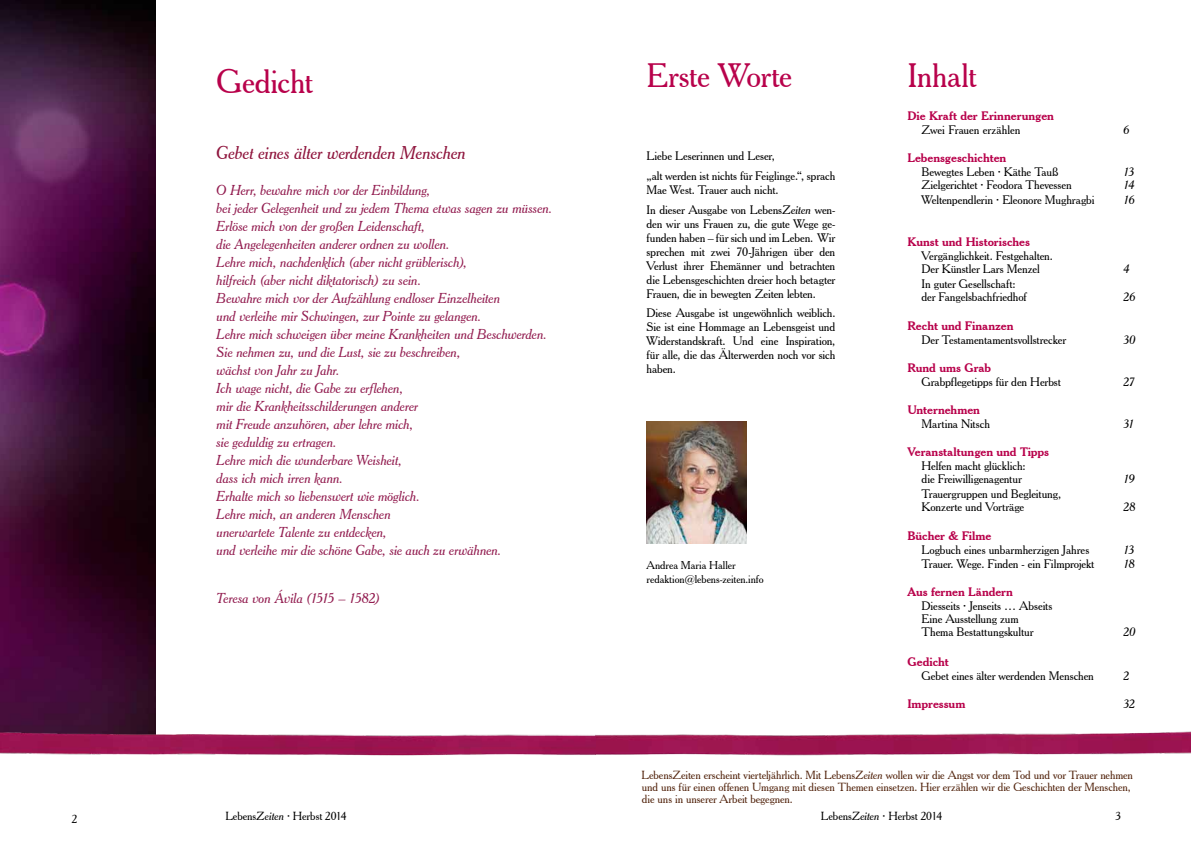
<style>
.page{position:relative;width:1191px;height:842px;background:#fff}
.page>*{position:absolute;margin:0;border:0;box-sizing:border-box;transform-origin:0 0}
.t1{font:33px "Cheltenham BT";letter-spacing:-.015em;color:#b8024b}
.t2{font:italic 18px "Cheltenham BT";letter-spacing:-.005em;color:#8f153d}
.t3{font:italic 14px/18px "Cheltenham BT";letter-spacing:-.005em;color:#931e51}
.t4{font:12px/14px "Cheltenham BT";letter-spacing:-.005em;color:#000}
.t5{font:700 12px "Cheltenham BT";letter-spacing:-.005em;color:#b8024b}
.t6{font:italic 12px "Cheltenham BT";letter-spacing:-.075em;color:#000}
.t7{font:11.5px/12px "Cheltenham BT";letter-spacing:-.005em;color:#53250e}
.t8{font:11.5px "Cheltenham BT";letter-spacing:-.015em;color:#000}
.t9{font:11px/14px "Cheltenham BT";letter-spacing:-.005em;color:#000}
.s1{font-style:italic}
</style>
<div class="page">
<img style="left:0;top:0;width:156px;height:668px">
<img style="left:646px;top:421px;width:100px;height:122px">
<img style="left:595px;top:731px;width:596px;height:25px">
<img style="left:0;top:668px;width:595px;height:88px">
<h1 class="t1" style="left:217px;top:61px;width:98px">Gedicht</h1>
<h2 class="t2" style="left:217px;top:142px;width:251px">Gebet eines älter werdenden Menschen</h2>
<p class="t3" style="left:217px;top:181px;width:337px">O Herr, bewahre mich vor der Einbildung,<br>bei jeder Gelegenheit und zu jedem Thema etwas sagen zu müssen.<br>Erlöse mich von der großen Leidenschaft,<br>die Angelegenheiten anderer ordnen zu wollen.<br>Lehre mich, nachdenklich (aber nicht grüblerisch),<br>hilfreich (aber nicht diktatorisch) zu sein.<br>Bewahre mich vor der Aufzählung endloser Einzelheiten<br>und verleihe mir Schwingen, zur Pointe zu gelangen.<br>Lehre mich schweigen über meine Krankheiten und Beschwerden.<br>Sie nehmen zu, und die Lust, sie zu beschreiben,<br>wächst von Jahr zu Jahr.<br>Ich wage nicht, die Gabe zu erflehen,<br>mir die Krankheitsschilderungen anderer<br>mit Freude anzuhören, aber lehre mich,<br>sie geduldig zu ertragen.<br>Lehre mich die wunderbare Weisheit,<br>dass ich mich irren kann.<br>Erhalte mich so liebenswert wie möglich.<br>Lehre mich, an anderen Menschen<br>unerwartete Talente zu entdecken,<br>und verleihe mir die schöne Gabe, sie auch zu erwähnen.</p>
<p class="t3" style="left:217px;top:589px;width:165px">Teresa von Ávila (1515 – 1582)</p>
<h1 class="t1" style="left:646px;top:56px;width:147px">Erste Worte</h1>
<p class="t4" style="left:646px;top:146px;width:190px;line-height:19.7px">Liebe Leserinnen und Leser,<br>„alt werden ist nichts für Feiglinge.“, sprach</p>
<p class="t4" style="left:646px;top:180px;width:190px;line-height:19.7px">Mae West. Trauer auch nicht.<br>In dieser Ausgabe von Lebens<span class="s1">Zeiten</span> wen-</p>
<p class="t4" style="left:646px;top:216px;width:190px;text-align:justify">den wir uns Frauen zu, die gute Wege ge&shy;funden haben – für sich und im Leben. Wir sprechen mit zwei 70-Jährigen über den Verlust ihrer Ehemänner und betrachten die Lebensgeschichten dreier hoch betagter Frauen, die in bewegten Zeiten lebten.</p>
<p class="t4" style="left:646px;top:306px;width:190px;text-align:justify">Diese Ausgabe ist ungewöhnlich weiblich.<br>Sie ist eine Hommage an Lebensgeist und Widerstandskraft. Und eine Inspiration, für alle, die das Älterwerden noch vor sich haben.</p>
<p class="t9" style="left:646px;top:558px;width:119px">Andrea Maria Haller redaktion@lebens-zeiten.info</p>
<h1 class="t1" style="left:907px;top:55px;width:71px">Inhalt</h1>
<p class="t5" style="left:907px;top:108px;width:148px">Die Kraft der Erinnerungen</p>
<p class="t4" style="left:921px;top:123px;width:100px">Zwei Frauen erzählen</p>
<p class="t6" style="left:1123px;top:122px;width:8px">6</p>
<p class="t5" style="left:907px;top:150px;width:100px">Lebensgeschichten</p>
<p class="t4" style="left:921px;top:165px;width:138px">Bewegtes Leben · Käthe Tauß</p>
<p class="t6" style="left:1123px;top:164px;width:13px">13</p>
<p class="t4" style="left:921px;top:178px;width:152px">Zielgerichtet · Feodora Thevessen</p>
<p class="t6" style="left:1123px;top:177px;width:13px">14</p>
<p class="t4" style="left:921px;top:193px;width:174px">Weltenpendlerin · Eleonore Mughragbi</p>
<p class="t6" style="left:1123px;top:192px;width:13px">16</p>
<p class="t5" style="left:907px;top:234px;width:124px">Kunst und Historisches</p>
<p class="t4" style="left:921px;top:249px;width:133px;line-height:13px">Vergänglichkeit. Festgehalten.<br>Der Künstler Lars Menzel</p>
<p class="t6" style="left:1123px;top:261px;width:8px">4</p>
<p class="t4" style="left:921px;top:277px;width:106px;line-height:13px">In guter Gesellschaft: der Fangelsbachfriedhof</p>
<p class="t6" style="left:1123px;top:289px;width:14px">26</p>
<p class="t5" style="left:907px;top:318px;width:108px">Recht und Finanzen</p>
<p class="t4" style="left:921px;top:333px;width:146px">Der Testamentamentsvollstrecker</p>
<p class="t6" style="left:1123px;top:332px;width:14px">30</p>
<p class="t5" style="left:907px;top:360px;width:85px">Rund ums Grab</p>
<p class="t4" style="left:921px;top:375px;width:141px">Grabpflegetipps für den Herbst</p>
<p class="t6" style="left:1123px;top:374px;width:13px">27</p>
<p class="t5" style="left:907px;top:402px;width:74px">Unternehmen</p>
<p class="t4" style="left:921px;top:417px;width:70px">Martina Nitsch</p>
<p class="t6" style="left:1123px;top:416px;width:13px">31</p>
<p class="t5" style="left:907px;top:444px;width:143px">Veranstaltungen und Tipps</p>
<p class="t4" style="left:921px;top:459px;width:105px;line-height:13px">Helfen macht glücklich: die Freiwilligenagentur</p>
<p class="t6" style="left:1123px;top:471px;width:13px">19</p>
<p class="t4" style="left:921px;top:487px;width:141px;line-height:13px">Trauergruppen und Begleitung,<br>Konzerte und Vorträge</p>
<p class="t6" style="left:1123px;top:499px;width:14px">28</p>
<p class="t5" style="left:907px;top:528px;width:86px">Bücher &amp; Filme</p>
<p class="t4" style="left:921px;top:543px;width:169px">Logbuch eines unbarmherzigen Jahres</p>
<p class="t6" style="left:1123px;top:542px;width:13px">13</p>
<p class="t4" style="left:921px;top:557px;width:174px">Trauer. Wege. Finden - ein Filmprojekt</p>
<p class="t6" style="left:1123px;top:556px;width:13px">18</p>
<p class="t5" style="left:907px;top:584px;width:107px">Aus fernen Ländern</p>
<p class="t4" style="left:921px;top:599px;width:132px;line-height:13px">Diesseits · Jenseits … Abseits<br>Eine Ausstellung zum<br>Thema Bestattungskultur</p>
<p class="t6" style="left:1123px;top:624px;width:14px">20</p>
<p class="t5" style="left:907px;top:654px;width:43px">Gedicht</p>
<p class="t4" style="left:921px;top:669px;width:174px">Gebet eines älter werdenden Menschen</p>
<p class="t6" style="left:1123px;top:668px;width:8px">2</p>
<p class="t5" style="left:907px;top:696px;width:60px">Impressum</p>
<p class="t6" style="left:1123px;top:696px;width:13px">32</p>
<p class="t7" style="left:641px;top:769px;width:493px">LebensZeiten erscheint vierteljährlich. Mit Lebens<span class="s1">Zeiten</span> wollen wir die Angst vor dem Tod und vor Trauer nehmen und uns für einen offenen Umgang mit diesen Themen einsetzen. Hier erzählen wir die Geschichten der Menschen, die uns in unserer Arbeit begegnen.</p>
<p class="t8" style="left:72px;top:811px;width:7px">2</p>
<p class="t8" style="left:225px;top:809px;width:123px">Lebens<span class="s1">Zeiten</span> ∙ Herbst 2014</p>
<p class="t8" style="left:821px;top:809px;width:123px">Lebens<span class="s1">Zeiten</span> ∙ Herbst 2014</p>
<p class="t8" style="left:1115px;top:809px;width:7px">3</p>
</div>
